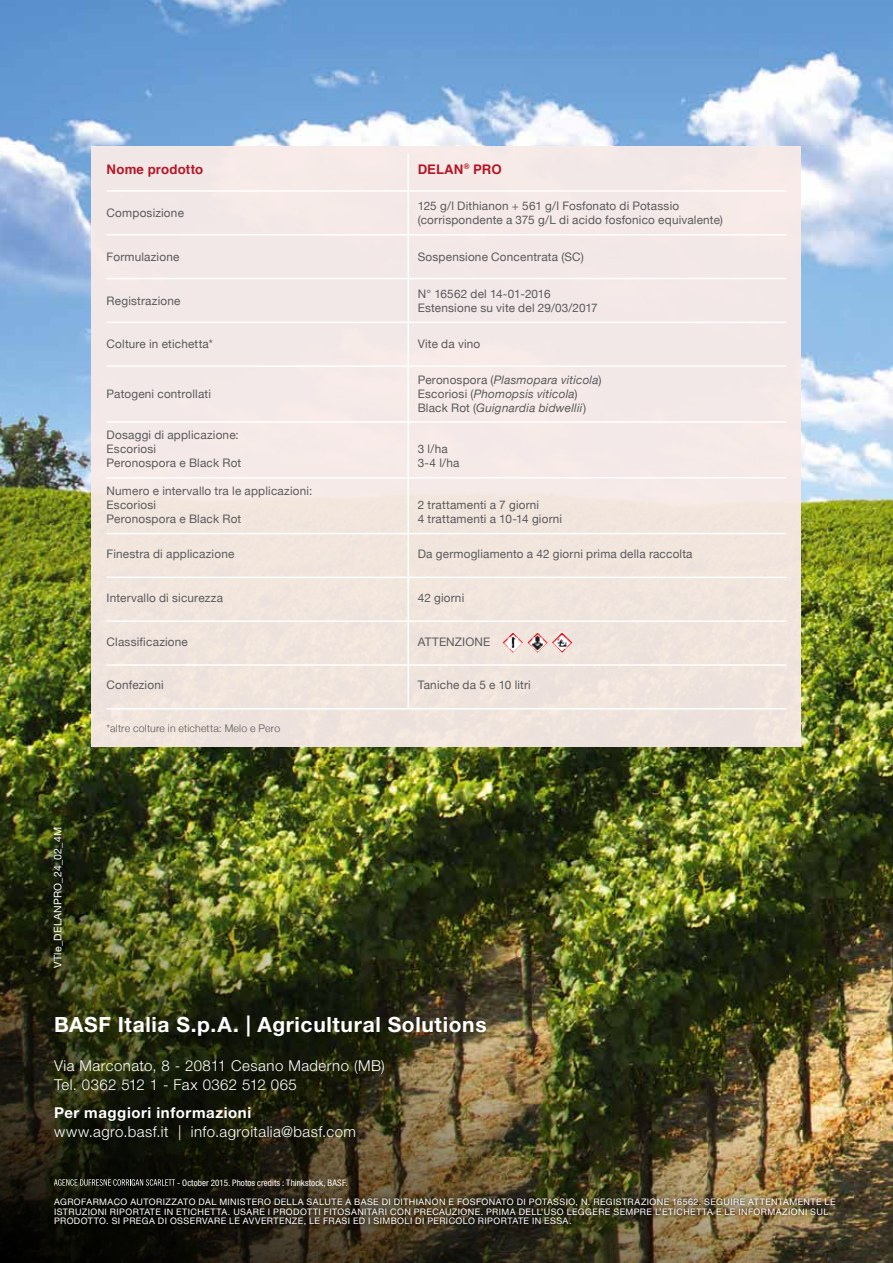
<style>
.page{position:relative;width:893px;height:1263px;background:#fff}
.page>*{position:absolute;margin:0;border:0;box-sizing:border-box;transform-origin:0 0}
.t1{font:700 21px "Helvetica Neue LT Std";letter-spacing:.03em;color:#fff}
.t2{font:300 15px/18.9px "Helvetica Neue LT Std";letter-spacing:.03em;color:#fff}
.t3{font:700 15px "Helvetica Neue LT Std";letter-spacing:.04em;color:#fff}
.t4{font:700 13.2px "Helvetica";letter-spacing:.01em;color:#b31827}
.t5{font:11.7px/14.1px "Helvetica Neue";letter-spacing:.015em;color:#595a5c}
.t6{font:italic 11.7px/14.1px "Helvetica Neue";letter-spacing:.015em;color:#595a5c}
.t7{font:300 10.5px "Helvetica Neue";letter-spacing:.02em;color:#595a5c}
.t8{font:10.5px "Helvetica Neue LT Std";letter-spacing:.015em;color:#fff}
.t9{font:9px/9.8px "Helvetica Neue LT Std";letter-spacing:.045em;color:#fff}
.t10{font:condensed 9px "Helvetica Neue LT Std";letter-spacing:.01em;color:#fff}
.s1{font-style:normal}
</style>
<div class="page">
<img style="left:0;top:0;width:893px;height:706px">
<img style="left:0;top:706px;width:893px;height:557px">
<svg style="left:54px;top:1179px;width:121px;height:6px"></svg>
<svg style="left:50px;top:1194px;width:789px;height:36px;background:#3a311e"></svg>
<div style="left:92px;top:146px;width:709px;height:600px;background:#f8ebe8"></div>
<hr style="left:107px;top:190px;width:679px;height:2px;background:#fff">
<hr style="left:107px;top:234px;width:679px;height:1px;background:#fff">
<hr style="left:107px;top:278px;width:679px;height:1px;background:#fff">
<hr style="left:107px;top:322px;width:679px;height:1px;background:#fff">
<hr style="left:107px;top:365px;width:679px;height:2px;background:#fff">
<hr style="left:107px;top:421px;width:679px;height:2px;background:#fff">
<hr style="left:107px;top:477px;width:679px;height:1px;background:#fff">
<hr style="left:107px;top:533px;width:679px;height:1px;background:#fff">
<hr style="left:107px;top:577px;width:679px;height:1px;background:#fff">
<hr style="left:107px;top:620px;width:679px;height:2px;background:#fff">
<hr style="left:107px;top:664px;width:679px;height:2px;background:#fff">
<hr style="left:107px;top:708px;width:679px;height:1px;background:#fff">
<hr style="left:407px;top:153px;width:2px;height:556px;background:#fff">
<img style="left:503px;top:632px;width:20px;height:21px">
<img style="left:527px;top:632px;width:21px;height:21px">
<img style="left:552px;top:632px;width:20px;height:21px">
<div style="left:40px;top:814px;width:36px;height:166px;background:#000;opacity:.75"></div>
<p class="t4" style="left:107px;top:159px;width:98px">Nome prodotto</p>
<p class="t5" style="left:107px;top:207px;width:79px">Composizione</p>
<p class="t5" style="left:107px;top:250px;width:74px">Formulazione</p>
<p class="t5" style="left:107px;top:294px;width:75px">Registrazione</p>
<p class="t5" style="left:107px;top:337px;width:108px">Colture in etichetta*</p>
<p class="t5" style="left:107px;top:387px;width:106px">Patogeni controllati</p>
<p class="t5" style="left:107px;top:429px;width:136px">Dosaggi di applicazione:<br>Escoriosi<br>Peronospora e Black Rot</p>
<p class="t5" style="left:107px;top:484px;width:207px">Numero e intervallo tra le applicazioni:<br>Escoriosi<br>Peronospora e Black Rot</p>
<p class="t4" style="left:418px;top:159px;width:85px">DELAN<sup>®</sup> PRO</p>
<p class="t5" style="left:418px;top:200px;width:307px">125 g/l Dithianon + 561 g/l Fosfonato di Potassio (corrispondente a 375 g/L di acido fosfonico equivalente)</p>
<p class="t5" style="left:418px;top:250px;width:168px">Sospensione Concentrata (SC)</p>
<p class="t5" style="left:418px;top:287px;width:182px">N° 16562 del 14-01-2016<br>Estensione su vite del 29/03/2017</p>
<p class="t5" style="left:418px;top:337px;width:64px">Vite da vino</p>
<p class="t6" style="left:418px;top:373px;width:185px"><span class="s1">Peronospora (</span>Plasmopara viticola<span class="s1">)<br>Escoriosi (</span>Phomopsis viticola<span class="s1">)<br>Black Rot (</span>Guignardia bidwellii<span class="s1">)</span></p>
<p class="t5" style="left:418px;top:443px;width:43px">3 l/ha<br>3-4 l/ha</p>
<p class="t5" style="left:418px;top:498px;width:146px">2 trattamenti a 7 giorni<br>4 trattamenti a 10-14 giorni</p>
<p class="t5" style="left:107px;top:547px;width:129px">Finestra di applicazione</p>
<p class="t5" style="left:418px;top:547px;width:276px">Da germogliamento a 42 giorni prima della raccolta</p>
<p class="t5" style="left:107px;top:591px;width:118px">Intervallo di sicurezza</p>
<p class="t5" style="left:418px;top:591px;width:48px">42 giorni</p>
<p class="t5" style="left:107px;top:635px;width:83px">Classificazione</p>
<p class="t5" style="left:418px;top:635px;width:74px">ATTENZIONE</p>
<p class="t5" style="left:107px;top:679px;width:59px">Confezioni</p>
<p class="t5" style="left:418px;top:679px;width:115px">Taniche da 5 e 10 litri</p>
<p class="t8" style="left:52px;top:968px;width:142px;rotate:-90deg">VTle_DELANPRO_24_02_4M</p>
<p class="t7" style="left:107px;top:720px;width:175px">*altre colture in etichetta: Melo e Pero</p>
<h1 class="t1" style="left:54px;top:1011px;width:434px">BASF Italia S.p.A. | Agricultural Solutions</h1>
<p class="t2" style="left:54px;top:1056px;width:332px">Via Marconato, 8 - 20811 Cesano Maderno (MB)<br>Tel. 0362 512 1 - Fax 0362 512 065</p>
<p class="t3" style="left:54px;top:1103px;width:199px">Per maggiori informazioni</p>
<p class="t2" style="left:54px;top:1121px;width:304px">www.agro.basf.it | info.agroitalia@basf.com</p>
<p class="t10" style="left:177px;top:1177px;width:172px">- October 2015. Photos credits : Thinkstock, BASF.</p>
<p class="t9" style="left:54px;top:1196px;width:783px">AGROFARMACO AUTORIZZATO DAL MINISTERO DELLA SALUTE A BASE DI DITHIANON E FOSFONATO DI POTASSIO, N. REGISTRAZIONE 16562. SEGUIRE ATTENTAMENTE LE<br>ISTRUZIONI RIPORTATE IN ETICHETTA. USARE I PRODOTTI FITOSANITARI CON PRECAUZIONE. PRIMA DELL’USO LEGGERE SEMPRE L’ETICHETTA E LE INFORMAZIONI SUL<br>PRODOTTO. SI PREGA DI OSSERVARE LE AVVERTENZE, LE FRASI ED I SIMBOLI DI PERICOLO RIPORTATE IN ESSA.</p>
</div>
